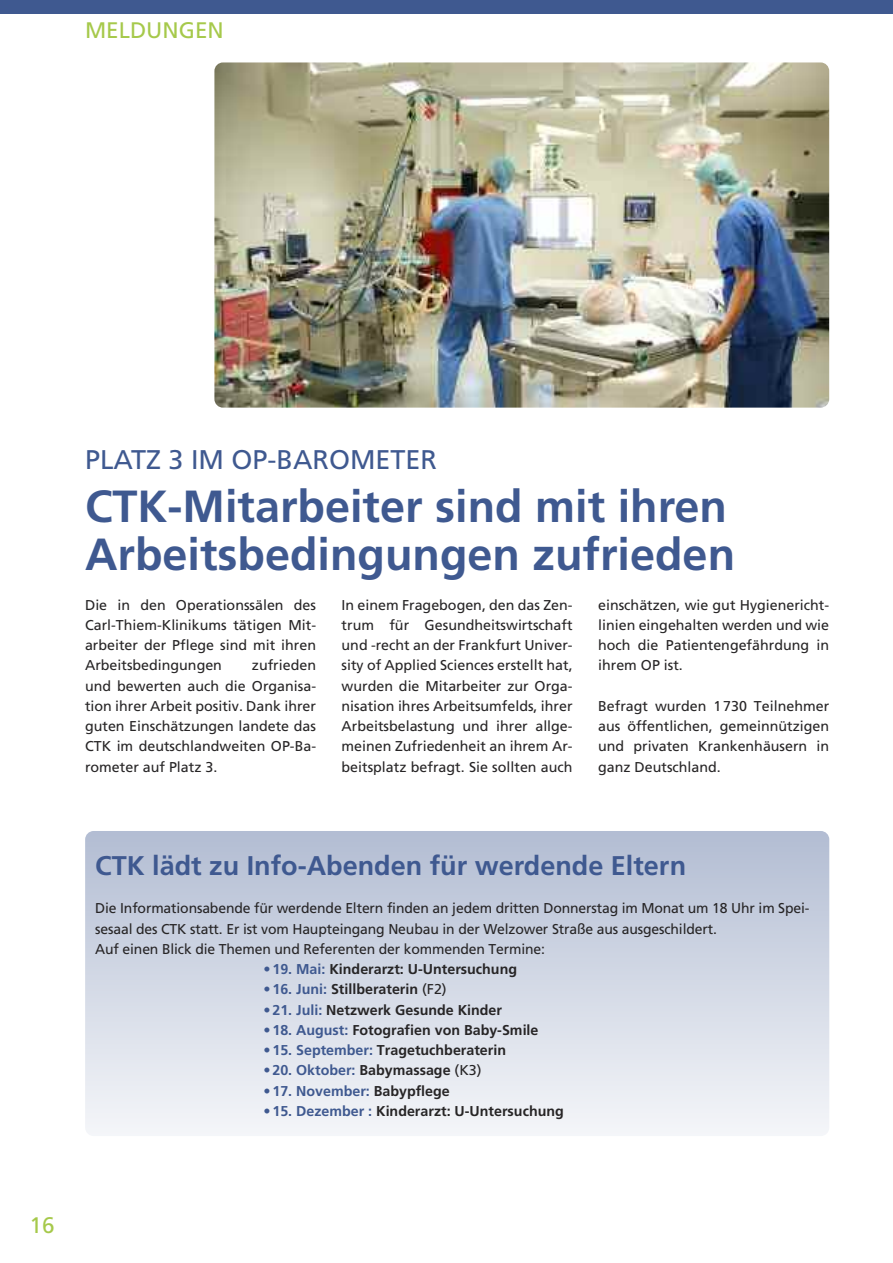
<style>
.page{position:relative;width:893px;height:1263px;background:#fff}
.page>*{position:absolute;margin:0;border:0;box-sizing:border-box;transform-origin:0 0}
.t1{font:700 45px/48px "Frutiger LT Pro";color:#3f5990}
.t2{font:700 27px "Frutiger LT Pro";color:#3f5990}
.t3{font:27px "Frutiger LT Pro";color:#3f5990}
.t4{font:22.5px "Frutiger LT Pro";color:#a6c94b}
.t5{font:14.25px/20.2px "Frutiger";color:#272526;text-align:justify}
.t6{font:700 14.25px "Frutiger";color:#272526}
.t7{font:700 14.25px "Frutiger";color:#3f5990}
.s1{color:#3f5990}
.s2{font-weight:400}
.s3{color:#272526}
.s4{font-weight:400;color:#272526}
</style>
<div class="page">
<div style="left:0;top:0;width:893px;height:14px;background:#3f5990"></div>
<div style="left:85px;top:831px;width:744px;height:305px;background:linear-gradient(to bottom,#b2bdd2,#f4f6f9);border-radius:9px"></div>
<img style="left:214px;top:62px;width:615px;height:346px;border-radius:9px">
<h3 class="t4" style="left:85px;top:22px;width:140px">MELDUNGEN</h3>
<h2 class="t3" style="left:85px;top:451px;width:354px">PLATZ 3 IM OP-BAROMETER</h2>
<h1 class="t1" style="left:85px;top:487px;width:652px">CTK-Mitarbeiter sind mit ihren<br>Arbeitsbedingungen zufrieden</h1>
<p class="t5" style="left:85px;top:596px;width:233px">Die in den Operationssälen des Carl-Thiem-Klinikums tätigen Mit&shy;arbeiter der Pflege sind mit ihren Arbeitsbedingungen</p>
<p class="t5" style="left:85px;top:656px;width:233px;text-indent:167px">zufrieden und bewerten auch die Organisa&shy;tion ihrer Arbeit positiv. Dank ihrer guten Einschätzungen landete das CTK im deutschlandweiten OP-Ba&shy;rometer auf Platz 3.</p>
<p class="t5" style="left:342px;top:596px;width:233px">In einem Fragebogen, den das Zen&shy;trum für Gesundheitswirtschaft und -recht an der Frankfurt Univer&shy;sity of Applied Sciences erstellt hat, wurden die Mitarbeiter zur Orga&shy;nisation ihres Arbeitsumfelds, ihrer Arbeitsbelastung und ihrer allge&shy;meinen Zufriedenheit an ihrem Ar&shy;beitsplatz befragt. Sie sollten auch</p>
<p class="t5" style="left:598px;top:596px;width:233px">einschätzen, wie gut Hygienericht&shy;linien eingehalten werden und wie hoch die Patientengefährdung in ihrem OP ist.</p>
<p class="t5" style="left:598px;top:697px;width:233px">Befragt wurden 1730 Teilnehmer aus öffentlichen, gemeinnützigen und privaten Krankenhäusern in ganz Deutschland.</p>
<h2 class="t2" style="left:95px;top:856px;width:593px">CTK lädt zu Info-Abenden für werdende Eltern</h2>
<p class="t5" style="left:95px;top:899px;width:716px;text-align:left">Die Informationsabende für werdende Eltern finden an jedem dritten Donnerstag im Monat um 18 Uhr im Spei&shy;sesaal des CTK statt. Er ist vom Haupteingang Neubau in der Welzower Straße aus ausgeschildert.<br>Auf einen Blick die Themen und Referenten der kommenden Termine:</p>
<p class="t6" style="left:263px;top:963px;width:255px"><span class="s1">•19. Mai:</span> Kinderarzt: U-Untersuchung</p>
<p class="t6" style="left:263px;top:984px;width:185px"><span class="s1">•16. Juni:</span> Stillberaterin <span class="s2">(F2)</span></p>
<p class="t6" style="left:263px;top:1004px;width:240px"><span class="s1">•21. Juli:</span> Netzwerk Gesunde Kinder</p>
<p class="t6" style="left:263px;top:1024px;width:276px"><span class="s1">•18. August:</span> Fotografien von Baby-Smile</p>
<p class="t6" style="left:263px;top:1044px;width:244px"><span class="s1">•15. September:</span> Tragetuchberaterin</p>
<p class="t7" style="left:263px;top:1065px;width:219px">•20. Oktober: <span class="s3">Babymassage</span> <span class="s4">(K3)</span></p>
<p class="t7" style="left:263px;top:1085px;width:188px">•17. November: <span class="s3">Babypflege</span></p>
<p class="t6" style="left:263px;top:1105px;width:302px"><span class="s1">•15. Dezember :</span> Kinderarzt: U-Untersuchung</p>
<h3 class="t4" style="left:30px;top:1217px;width:27px">16</h3>
</div>
